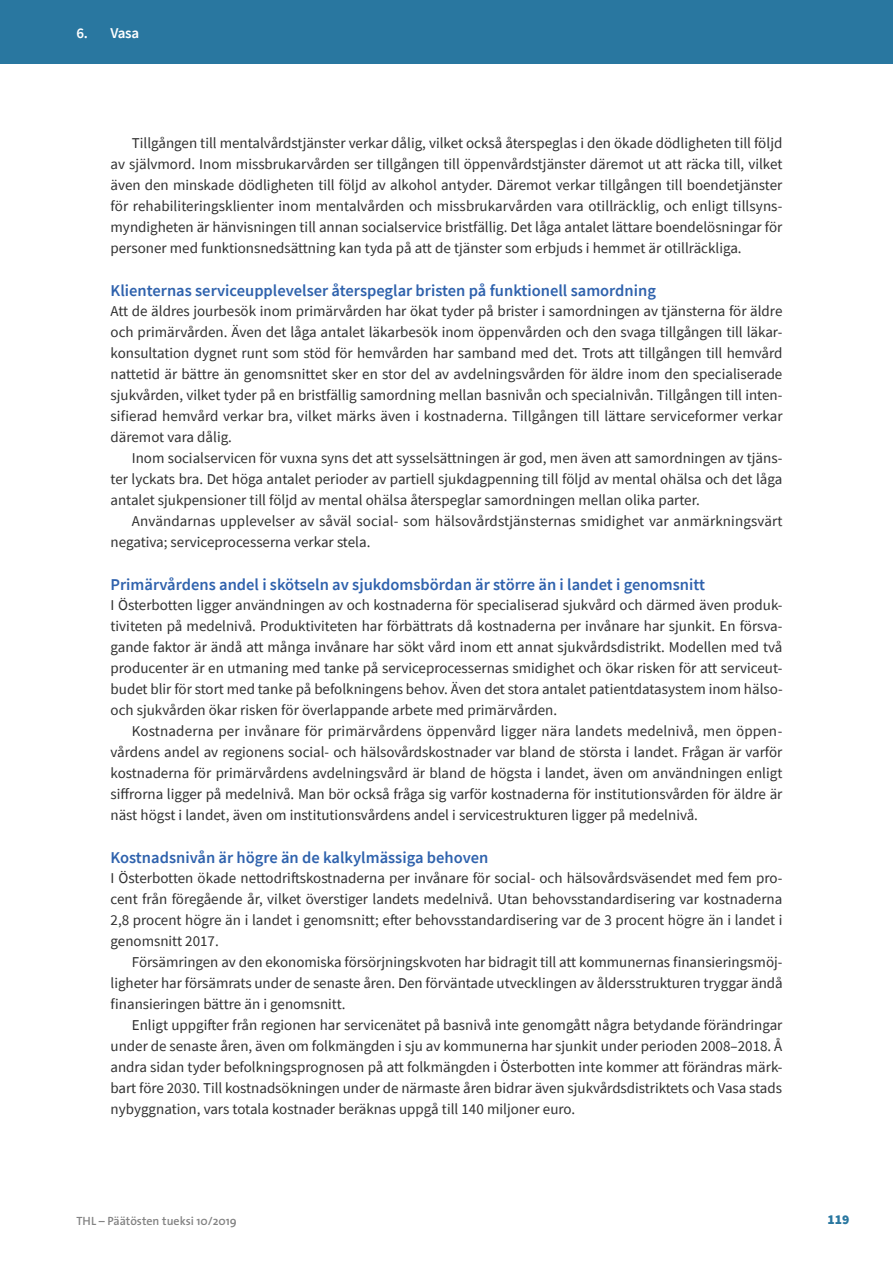
<style>
.page{position:relative;width:893px;height:1263px;background:#fff}
.page>*{position:absolute;margin:0;border:0;box-sizing:border-box;transform-origin:0 0}
.H3{font:600 16.5px "Source Sans Pro";color:#2f62ad}
.LEIPIS_in_ruotsi{font:15px/21px "Source Sans Pro";color:#303030;text-align:justify}
.LEIPIS_ut_Ruotsi{font:15px/21px "Source Sans Pro";color:#303030;text-align:justify}
.t1{font:600 15px "Source Sans Pro";color:#fff}
.t2{font:900 13.5px "Source Sans Pro";color:#2977a0}
.t3{font:600 12px "The Sans";color:#838383}
</style>
<div class="page">
<div style="left:0;top:0;width:893px;height:64px;background:#2977a0"></div>
<p class="t1" style="left:77px;top:23px;width:64px">6. Vasa</p>
<p class="LEIPIS_in_ruotsi" style="left:111px;top:133px;width:673px;text-indent:21px">Tillgången till mentalvårdstjänster verkar dålig, vilket också återspeglas i den ökade dödligheten till följd av självmord. Inom missbrukarvården ser tillgången till öppenvårdstjänster däremot ut att räcka till, vilket även den minskade dödligheten till följd av alkohol antyder. Däremot verkar tillgången till boendetjänster för rehabiliteringsklienter inom mentalvården och missbrukarvården vara otillräcklig, och enligt tillsyns&shy;myndigheten är hänvisningen till annan socialservice bristfällig. Det låga antalet lättare boendelösningar för personer med funktionsnedsättning kan tyda på att de tjänster som erbjuds i hemmet är otillräckliga.</p>
<h3 class="H3" style="left:111px;top:279px;width:547px">Klienternas serviceupplevelser återspeglar bristen på funktionell samordning</h3>
<p class="LEIPIS_ut_Ruotsi" style="left:111px;top:301px;width:674px">Att de äldres jourbesök inom primärvården har ökat tyder på brister i samordningen av tjänsterna för äldre och primärvården. Även det låga antalet läkarbesök inom öppenvården och den svaga tillgången till läkar&shy;konsultation dygnet runt som stöd för hemvården har samband med det. Trots att tillgången till hemvård nattetid är bättre än genomsnittet sker en stor del av avdelningsvården för äldre inom den specialiserade sjukvården, vilket tyder på en bristfällig samordning mellan basnivån och specialnivån. Tillgången till inten&shy;sifierad hemvård verkar bra, vilket märks även i kostnaderna. Tillgången till lättare serviceformer verkar däremot vara dålig.</p>
<p class="LEIPIS_in_ruotsi" style="left:111px;top:448px;width:673px;text-indent:21px">Inom socialservicen för vuxna syns det att sysselsättningen är god, men även att samordningen av tjäns&shy;ter lyckats bra. Det höga antalet perioder av partiell sjukdagpenning till följd av mental ohälsa och det låga antalet sjukpensioner till följd av mental ohälsa återspeglar samordningen mellan olika parter.</p>
<p class="LEIPIS_in_ruotsi" style="left:111px;top:511px;width:674px;text-indent:21px">Användarnas upplevelser av såväl social- som hälsovårdstjänsternas smidighet var anmärkningsvärt negativa; serviceprocesserna verkar stela.</p>
<h3 class="H3" style="left:111px;top:573px;width:596px">Primärvårdens andel i skötseln av sjukdomsbördan är större än i landet i genomsnitt</h3>
<p class="LEIPIS_ut_Ruotsi" style="left:111px;top:595px;width:674px">I Österbotten ligger användningen av och kostnaderna för specialiserad sjukvård och därmed även produk&shy;tiviteten på medelnivå. Produktiviteten har förbättrats då kostnaderna per invånare har sjunkit. En försva&shy;gande faktor är ändå att många invånare har sökt vård inom ett annat sjukvårdsdistrikt. Modellen med två producenter är en utmaning med tanke på serviceprocessernas smidighet och ökar risken för att serviceut&shy;budet blir för stort med tanke på befolkningens behov. Även det stora antalet patientdatasystem inom hälso&shy;och sjukvården ökar risken för överlappande arbete med primärvården.</p>
<p class="LEIPIS_in_ruotsi" style="left:111px;top:721px;width:673px;text-indent:21px">Kostnaderna per invånare för primärvårdens öppenvård ligger nära landets medelnivå, men öppen&shy;vårdens andel av regionens social- och hälsovårdskostnader var bland de största i landet. Frågan är varför kostnaderna för primärvårdens avdelningsvård är bland de högsta i landet, även om användningen enligt siffrorna ligger på medelnivå. Man bör också fråga sig varför kostnaderna för institutionsvården för äldre är näst högst i landet, även om institutionsvårdens andel i servicestrukturen ligger på medelnivå.</p>
<h3 class="H3" style="left:111px;top:846px;width:379px">Kostnadsnivån är högre än de kalkylmässiga behoven</h3>
<p class="LEIPIS_ut_Ruotsi" style="left:111px;top:868px;width:673px">I Österbotten ökade nettodriftskostnaderna per invånare för social- och hälsovårdsväsendet med fem pro&shy;cent från föregående år, vilket överstiger landets medelnivå. Utan behovsstandardisering var kostnaderna 2,8 procent högre än i landet i genomsnitt; efter behovsstandardisering var de 3 procent högre än i landet i genomsnitt 2017.</p>
<p class="LEIPIS_in_ruotsi" style="left:111px;top:952px;width:674px;text-indent:21px">Försämringen av den ekonomiska försörjningskvoten har bidragit till att kommunernas finansieringsmöj&shy;ligheter har försämrats under de senaste åren. Den förväntade utvecklingen av åldersstrukturen tryggar ändå finansieringen bättre än i genomsnitt.</p>
<p class="LEIPIS_in_ruotsi" style="left:111px;top:1015px;width:673px;text-indent:21px">Enligt uppgifter från regionen har servicenätet på basnivå inte genomgått några betydande förändringar under de senaste åren, även om folkmängden i sju av kommunerna har sjunkit under perioden 2008–2018. Å andra sidan tyder befolkningsprognosen på att folkmängden i Österbotten inte kommer att förändras märk&shy;bart före 2030. Till kostnadsökningen under de närmaste åren bidrar även sjukvårdsdistriktets och Vasa stads nybyggnation, vars totala kostnader beräknas uppgå till 140 miljoner euro.</p>
<p class="t3" style="left:77px;top:1211px;width:162px">THL – Päätösten tueksi 10/2019</p>
<p class="t2" style="left:827px;top:1210px;width:23px">119</p>
</div>
